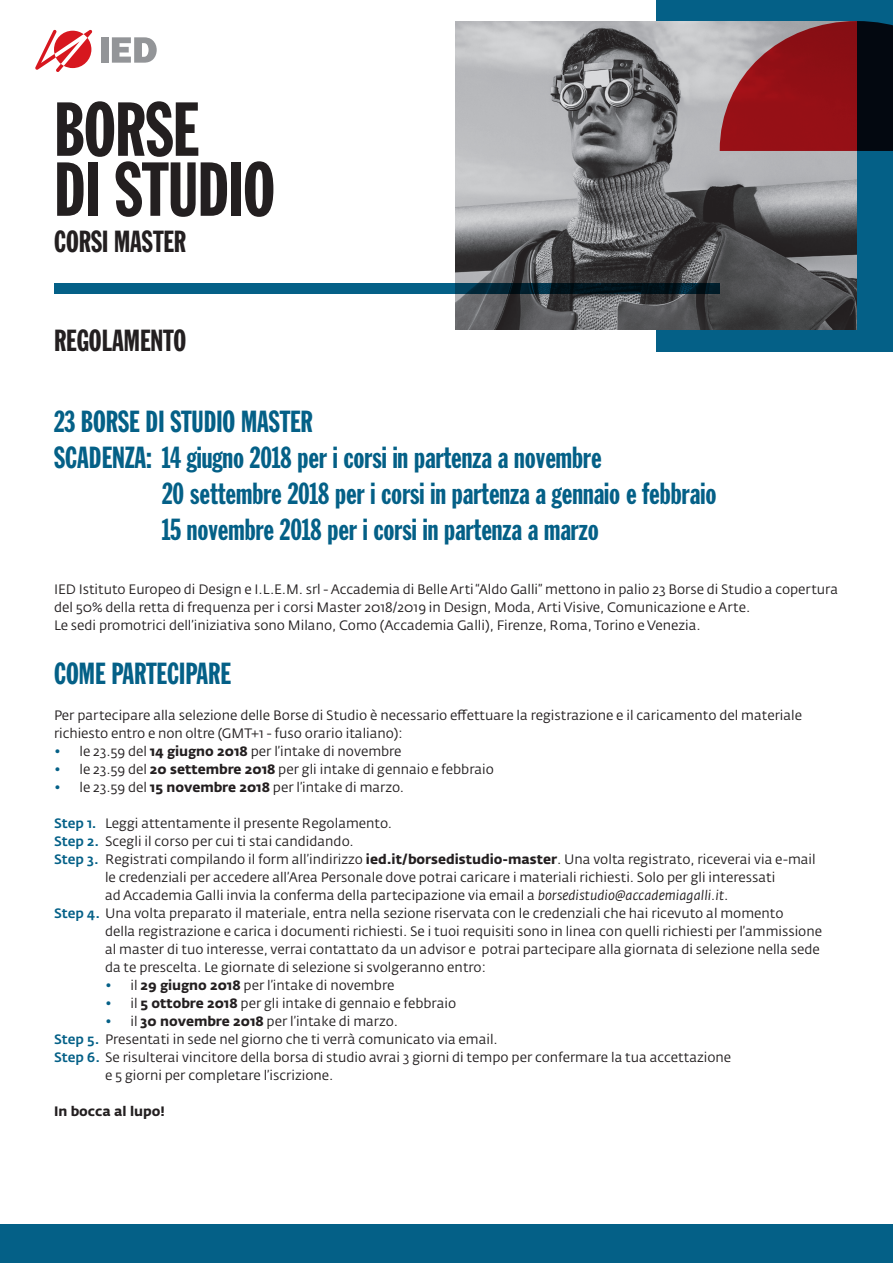
<style>
.page{position:relative;width:893px;height:1263px;background:#fff}
.page>*{position:absolute;margin:0;border:0;box-sizing:border-box;transform-origin:0 0}
.t1{font:75px "Franklin Gothic Std Extra Cond";letter-spacing:-.01em;color:#231f20}
.t2{font:30px "Franklin Gothic Std Extra Cond";color:#046087}
.t3{font:30px "Franklin Gothic Std Extra Cond";color:#231f20}
.Paragraph_Style_1{font:13.5px/18px "Fedra Sans Alt Std";color:#231f20}
.Paragraph_Style_1-2{font:700 13.5px "Fedra Sans Alt Std";color:#231f20}
.s1{font-weight:500;color:#046087}
.s2{font-weight:700}
.s3{font-style:italic}
</style>
<div class="page">
<div style="left:0;top:1224px;width:893px;height:39px;background:#046087"></div>
<svg style="left:35px;top:30px;width:57px;height:42px"></svg>
<div style="left:101px;top:37px;width:8px;height:26px;background:#939598"></div>
<svg style="left:112px;top:37px;width:45px;height:26px"></svg>
<div style="left:656px;top:0;width:237px;height:351px;background:#046087"></div>
<img style="left:455px;top:21px;width:402px;height:309px">
<svg style="left:54px;top:283px;width:666px;height:10px;background:#024561"></svg>
<svg style="left:720px;top:21px;width:173px;height:130px;background:#7b292f"></svg>
<p class="t1" style="left:54px;top:89px;width:147px">BORSE</p>
<p class="t1" style="left:54px;top:149px;width:223px">DI STUDIO</p>
<p class="t3" style="left:54px;top:225px;width:134px">CORSI MASTER</p>
<p class="t3" style="left:54px;top:324px;width:134px">REGOLAMENTO</p>
<p class="t2" style="left:54px;top:405px;width:260px">23 BORSE DI STUDIO MASTER</p>
<p class="t2" style="left:54px;top:441px;width:549px">SCADENZA: 14 giugno 2018 per i corsi in partenza a novembre</p>
<p class="t2" style="left:162px;top:477px;width:556px">20 settembre 2018 per i corsi in partenza a gennaio e febbraio</p>
<p class="t2" style="left:162px;top:513px;width:438px">15 novembre 2018 per i corsi in partenza a marzo</p>
<p class="Paragraph_Style_1" style="left:54px;top:580px;width:785px">IED Istituto Europeo di Design e I.L.E.M. srl - Accademia di Belle Arti “Aldo Galli” mettono in palio 23 Borse di Studio a copertura</p>
<p class="Paragraph_Style_1" style="left:54px;top:598px;width:698px">del 50% della retta di frequenza per i corsi Master 2018/2019 in Design, Moda, Arti Visive, Comunicazione e Arte.</p>
<p class="Paragraph_Style_1" style="left:54px;top:616px;width:648px">Le sedi promotrici dell’iniziativa sono Milano, Como (Accademia Galli), Firenze, Roma, Torino e Venezia.</p>
<p class="t2" style="left:54px;top:657px;width:178px">COME PARTECIPARE</p>
<p class="Paragraph_Style_1" style="left:54px;top:706px;width:750px">Per partecipare alla selezione delle Borse di Studio è necessario effettuare la registrazione e il caricamento del materiale richiesto entro e non oltre (GMT+1 - fuso orario italiano):</p>
<p class="Paragraph_Style_1" style="left:54px;top:742px;width:349px"><span class="s1">•</span> le 23.59 del <span class="s2">14 giugno 2018</span> per l’intake di novembre</p>
<p class="Paragraph_Style_1" style="left:54px;top:760px;width:441px"><span class="s1">•</span> le 23.59 del <span class="s2">20 settembre 2018</span> per gli intake di gennaio e febbraio</p>
<p class="Paragraph_Style_1" style="left:54px;top:778px;width:352px"><span class="s1">•</span> le 23.59 del <span class="s2">15 novembre 2018</span> per l’intake di marzo.</p>
<p class="Paragraph_Style_1" style="left:54px;top:814px;width:340px"><span class="s1">Step 1.</span> Leggi attentamente il presente Regolamento.</p>
<p class="Paragraph_Style_1" style="left:54px;top:832px;width:301px"><span class="s1">Step 2.</span> Scegli il corso per cui ti stai candidando.</p>
<p class="Paragraph_Style_1" style="left:54px;top:850px;width:763px"><span class="s1">Step 3.</span> Registrati compilando il form all’indirizzo <span class="s2">ied.it/borsedistudio-master</span>. Una volta registrato, riceverai via e-mail</p>
<p class="Paragraph_Style_1" style="left:105px;top:868px;width:672px">le credenziali per accedere all’Area Personale dove potrai caricare i materiali richiesti. Solo per gli interessati</p>
<p class="Paragraph_Style_1" style="left:105px;top:886px;width:625px">ad Accademia Galli invia la conferma della partecipazione via email a <span class="s3">borsedistudio@accademiagalli.it</span>.</p>
<p class="Paragraph_Style_1" style="left:54px;top:904px;width:731px"><span class="s1">Step 4.</span> Una volta preparato il materiale, entra nella sezione riservata con le credenziali che hai ricevuto al momento</p>
<p class="Paragraph_Style_1" style="left:105px;top:922px;width:719px">della registrazione e carica i documenti richiesti. Se i tuoi requisiti sono in linea con quelli richiesti per l’ammissione</p>
<p class="Paragraph_Style_1" style="left:105px;top:940px;width:716px">al master di tuo interesse, verrai contattato da un advisor e potrai partecipare alla giornata di selezione nella sede</p>
<p class="Paragraph_Style_1" style="left:105px;top:958px;width:382px">da te prescelta. Le giornate di selezione si svolgeranno entro:</p>
<p class="Paragraph_Style_1" style="left:105px;top:976px;width:291px"><span class="s1">•</span> il <span class="s2">29 giugno 2018</span> per l’intake di novembre</p>
<p class="Paragraph_Style_1" style="left:105px;top:994px;width:353px"><span class="s1">•</span> il <span class="s2">5 ottobre 2018</span> per gli intake di gennaio e febbraio</p>
<p class="Paragraph_Style_1" style="left:105px;top:1012px;width:294px"><span class="s1">•</span> il <span class="s2">30 novembre 2018</span> per l’intake di marzo.</p>
<p class="Paragraph_Style_1" style="left:54px;top:1030px;width:445px"><span class="s1">Step 5.</span> Presentati in sede nel giorno che ti verrà comunicato via email.</p>
<p class="Paragraph_Style_1" style="left:54px;top:1048px;width:679px"><span class="s1">Step 6.</span> Se risulterai vincitore della borsa di studio avrai 3 giorni di tempo per confermare la tua accettazione</p>
<p class="Paragraph_Style_1" style="left:105px;top:1066px;width:230px">e 5 giorni per completare l’iscrizione.</p>
<p class="Paragraph_Style_1-2" style="left:54px;top:1103px;width:112px">In bocca al lupo!</p>
</div>
